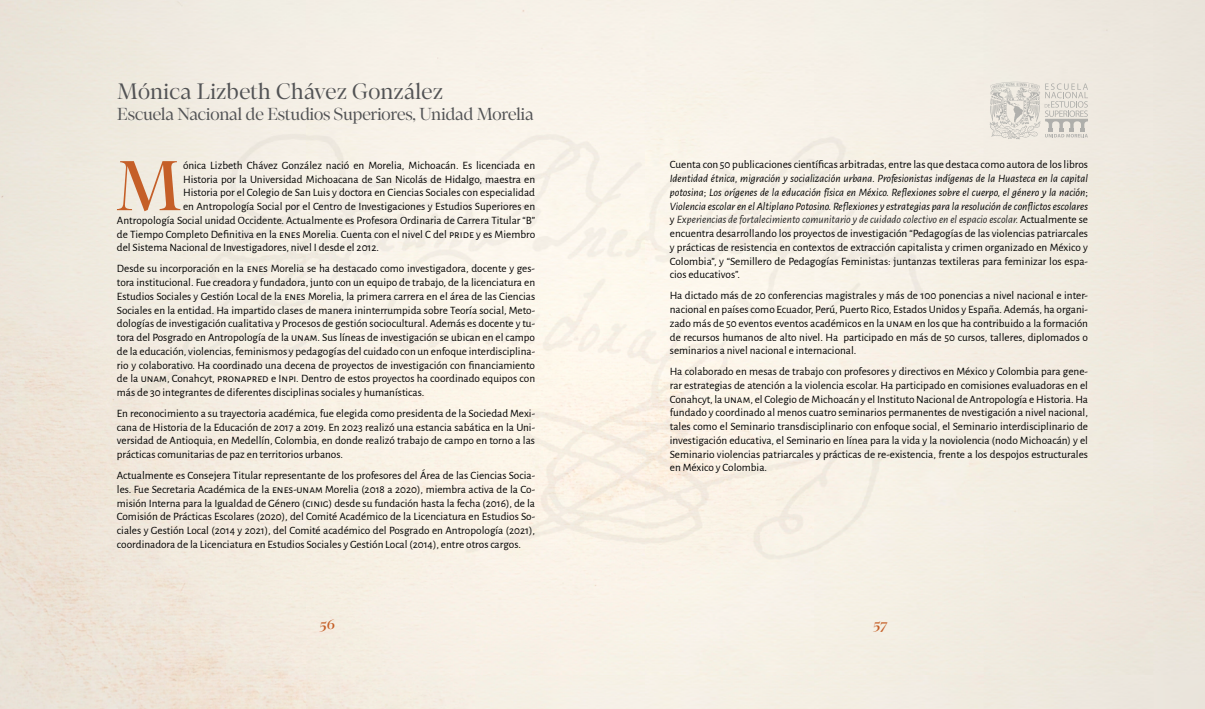
<style>
.page{position:relative;width:1205px;height:709px;background:#fff}
.page>*{position:absolute;margin:0;border:0;box-sizing:border-box;transform-origin:0 0}
.t1{font:200 70.88px "Loretta Display VF";color:#c55f28}
.t2{font:22.5px "Loretta Regular Display";letter-spacing:-.005em;color:#525355}
.t3{font:17.5px "Loretta Regular Display";letter-spacing:-.025em;color:#525355}
.t4{font:italic 200 13.75px "Loretta Display VF";color:#c55f28}
.t5{font:11.25px/13.8px "Alegreya Sans";color:#000;text-align:justify}
.s1{font-style:italic}
.s2{font-style:italic;color:#222}
</style>
<div class="page">
<svg style="left:989px;top:82px;width:99px;height:57px;background:#ddd9d2"></svg>
<h2 class="t2" style="left:117px;top:75px;width:328px">Mónica Lizbeth Chávez González</h2>
<h3 class="t3" style="left:117px;top:102px;width:418px">Escuela Nacional de Estudios Superiores, Unidad Morelia</h3>
<h1 class="t1" style="left:115px;top:139px;width:70px">M</h1>
<p class="t5" style="left:183px;top:158px;width:354px">ónica Lizbeth Chávez González nació en Morelia, Michoacán. Es licenciada en</p>
<p class="t5" style="left:183px;top:171px;width:354px">Historia por la Universidad Michoacana de San Nicolás de Hidalgo, maestra en</p>
<p class="t5" style="left:183px;top:185px;width:354px">Historia por el Colegio de San Luis y doctora en Ciencias Sociales con especialidad</p>
<p class="t5" style="left:183px;top:199px;width:354px">en Antropología Social por el Centro de Investigaciones y Estudios Superiores en</p>
<p class="t5" style="left:117px;top:213px;width:420px">Antropología Social unidad Occidente. Actualmente es Profesora Ordinaria de Carrera Titular “B”</p>
<p class="t5" style="left:117px;top:226px;width:420px">de Tiempo Completo Definitiva en la enes Morelia. Cuenta con el nivel C del pride y es Miembro</p>
<p class="t5" style="left:117px;top:240px;width:264px">del Sistema Nacional de Investigadores, nivel I desde el 2012.</p>
<p class="t5" style="left:117px;top:261px;width:420px">Desde su incorporación en la enes Morelia se ha destacado como investigadora, docente y ges&shy;tora institucional. Fue creadora y fundadora, junto con un equipo de trabajo, de la licenciatura en Estudios Sociales y Gestión Local de la enes Morelia, la primera carrera en el área de las Ciencias Sociales en la entidad. Ha impartido clases de manera ininterrumpida sobre Teoría social, Meto&shy;dologías de investigación cualitativa y Procesos de gestión sociocultural. Además es docente y tu&shy;tora del Posgrado en Antropología de la unam. Sus líneas de investigación se ubican en el campo de la educación, violencias, feminismos y pedagogías del cuidado con un enfoque interdisciplina&shy;rio y colaborativo. Ha coordinado una decena de proyectos de investigación con financiamiento de la unam, Conahcyt, pronapred e Inpi. Dentro de estos proyectos ha coordinado equipos con más de 30 integrantes de diferentes disciplinas sociales y humanísticas.</p>
<p class="t5" style="left:117px;top:406px;width:420px">En reconocimiento a su trayectoria académica, fue elegida como presidenta de la Sociedad Mexi&shy;cana de Historia de la Educación de 2017 a 2019. En 2023 realizó una estancia sabática en la Uni&shy;versidad de Antioquia, en Medellín, Colombia, en donde realizó trabajo de campo en torno a las prácticas comunitarias de paz en territorios urbanos.</p>
<p class="t5" style="left:117px;top:468px;width:420px">Actualmente es Consejera Titular representante de los profesores del Área de las Ciencias Socia&shy;les. Fue Secretaria Académica de la enes-unam Morelia (2018 a 2020), miembra activa de la Co&shy;misión Interna para la Igualdad de Género (cinig) desde su fundación hasta la fecha (2016), de la Comisión de Prácticas Escolares (2020), del Comité Académico de la Licenciatura en Estudios So&shy;ciales y Gestión Local (2014 y 2021), del Comité académico del Posgrado en Antropología (2021), coordinadora de la Licenciatura en Estudios Sociales y Gestión Local (2014), entre otros cargos.</p>
<p class="t5" style="left:670px;top:157px;width:420px">Cuenta con 50 publicaciones científicas arbitradas, entre las que destaca como autora de los libros</p>
<p class="t5" style="left:670px;top:171px;width:420px"><span class="s1">Identidad étnica, migración y socialización urbana. Profesionistas indígenas de la Huasteca en la capital potosina</span>; <span class="s1">Los orígenes de la educación física en México. Reflexiones sobre el cuerpo, el género y la nación</span>; <span class="s1">Violencia escolar en el Altiplano Potosino. Reflexiones y estrategias para la resolución de conflictos escolares </span>y <span class="s2">Experiencias de fortalecimiento comunitario y de cuidado colectivo en el espacio escolar.</span> Actualmente se encuentra desarrollando los proyectos de investigación “Pedagogías de las violencias patriarcales y prácticas de resistencia en contextos de extracción capitalista y crimen organizado en México y Colombia”, y “Semillero de Pedagogías Feministas: juntanzas textileras para feminizar los espa&shy;cios educativos”.</p>
<p class="t5" style="left:670px;top:288px;width:420px">Ha dictado más de 20 conferencias magistrales y más de 100 ponencias a nivel nacional e inter&shy;nacional en países como Ecuador, Perú, Puerto Rico, Estados Unidos y España. Además, ha organi&shy;zado más de 50 eventos eventos académicos en la unam en los que ha contribuido a la formación de recursos humanos de alto nivel. Ha participado en más de 50 cursos, talleres, diplomados o seminarios a nivel nacional e internacional.</p>
<p class="t5" style="left:670px;top:364px;width:420px">Ha colaborado en mesas de trabajo con profesores y directivos en México y Colombia para gene&shy;rar estrategias de atención a la violencia escolar. Ha participado en comisiones evaluadoras en el Conahcyt, la unam, el Colegio de Michoacán y el Instituto Nacional de Antropología e Historia. Ha fundado y coordinado al menos cuatro seminarios permanentes de nvestigación a nivel nacional, tales como el Seminario transdisciplinario con enfoque social, el Seminario interdisciplinario de investigación educativa, el Seminario en línea para la vida y la noviolencia (nodo Michoacán) y el Seminario violencias patriarcales y prácticas de re-existencia, frente a los despojos estructurales en México y Colombia.</p>
<p class="t4" style="left:320px;top:614px;width:17px">56</p>
<p class="t4" style="left:873px;top:614px;width:15px">57</p>
</div>
